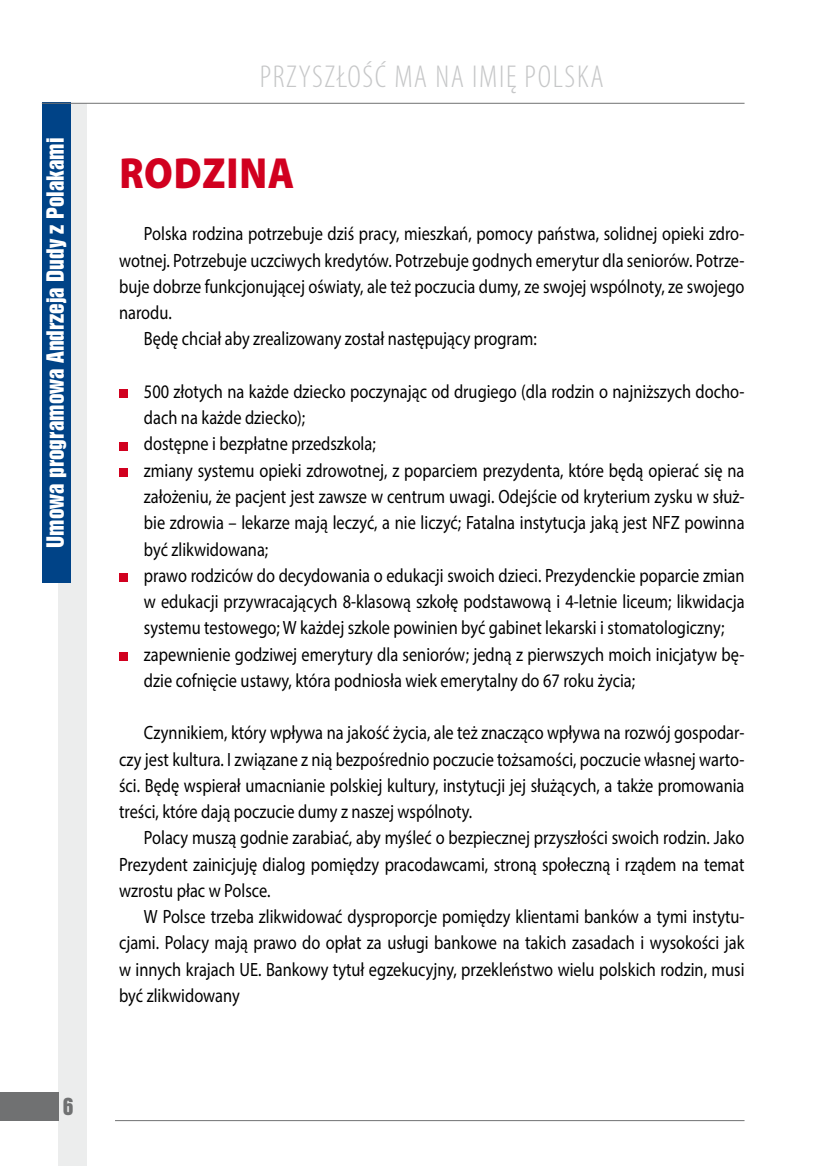
<style>
.page{position:relative;width:819px;height:1166px;background:#fff}
.page>*{position:absolute;margin:0;border:0;box-sizing:border-box;transform-origin:0 0}
.t1{font:900 43.75px "Myriad Pro";letter-spacing:.02em;color:#d1001f;scale:.9 1}
.t2{font:300 condensed 31.68px "Myriad Pro";letter-spacing:.05em;color:#c6c7c8}
.t3{font:19.78px "Swis 921 PL";color:#fff}
.t4{font:19.78px "Swis 921 PL";color:#707172}
.t5{font:19.25px/26.2px "Myriad Pro";color:#000;text-align:justify;scale:.85 1}
</style>
<div class="page">
<div style="left:59px;top:103px;width:28px;height:1063px;background:#eceded"></div>
<div style="left:42px;top:103px;width:29px;height:480px;background:#004387"></div>
<div style="left:0;top:1092px;width:59px;height:29px;background:#707172"></div>
<hr style="left:42px;top:103px;width:702px;height:1px;background:#707172">
<hr style="left:115px;top:1120px;width:629px;height:1px;background:#707172">
<div style="left:119px;top:389px;width:9px;height:9px;background:#d1001f"></div>
<div style="left:119px;top:442px;width:9px;height:8px;background:#d1001f"></div>
<div style="left:119px;top:468px;width:9px;height:9px;background:#d1001f"></div>
<div style="left:119px;top:573px;width:9px;height:9px;background:#d1001f"></div>
<div style="left:119px;top:652px;width:9px;height:8px;background:#d1001f"></div>
<p class="t3" style="left:41px;top:548px;width:411px;rotate:-90deg">Umowa programowa Andrzeja Dudy z Polakami</p>
<p class="t4" style="left:63px;top:1092px;width:12px">6</p>
<h2 class="t2" style="left:260px;top:58px;width:345px">PRZYSZŁOŚĆ MA NA IMIĘ POLSKA</h2>
<h1 class="t1" style="left:119px;top:144px;width:196px">RODZINA</h1>
<p class="t5" style="left:144px;top:221px;width:708px">Polska rodzina potrzebuje dziś pracy, mieszkań, pomocy państwa, solidnej opieki zdro-</p>
<p class="t5" style="left:119px;top:247px;width:737px">wotnej. Potrzebuje uczciwych kredytów. Potrzebuje godnych emerytur dla seniorów. Potrze-</p>
<p class="t5" style="left:119px;top:273px;width:737px">buje dobrze funkcjonującej oświaty, ale też poczucia dumy, ze swojej wspólnoty, ze swojego</p>
<p class="t5" style="left:119px;top:299px;width:63px">narodu.</p>
<p class="t5" style="left:144px;top:326px;width:463px">Będę chciał aby zrealizowany został następujący program:</p>
<p class="t5" style="left:144px;top:378px;width:708px;text-align:left">500 złotych na każde dziecko poczynając od drugiego (dla rodzin o najniższych docho&shy;dach na każde dziecko);<br>dostępne i bezpłatne przedszkola;<br>zmiany systemu opieki zdrowotnej, z poparciem prezydenta, które będą opierać się na założeniu, że pacjent jest zawsze w centrum uwagi. Odejście od kryterium zysku w służ&shy;bie zdrowia – lekarze mają leczyć, a nie liczyć; Fatalna instytucja jaką jest NFZ powinna być zlikwidowana;<br>prawo rodziców do decydowania o edukacji swoich dzieci. Prezydenckie poparcie zmian w edukacji przywracających 8-klasową szkołę podstawową i 4-letnie liceum; likwidacja systemu testowego; W każdej szkole powinien być gabinet lekarski i stomatologiczny; zapewnienie godziwej emerytury dla seniorów; jedną z pierwszych moich inicjatyw bę&shy;dzie cofnięcie ustawy, która podniosła wiek emerytalny do 67 roku życia;</p>
<p class="t5" style="left:119px;top:719px;width:737px;text-indent:25px">Czynnikiem, który wpływa na jakość życia, ale też znacząco wpływa na rozwój gospodar&shy;czy jest kultura. I związane z nią bezpośrednio poczucie tożsamości, poczucie własnej warto&shy;ści. Będę wspierał umacnianie polskiej kultury, instytucji jej służących, a także promowania treści, które dają poczucie dumy z naszej wspólnoty.</p>
<p class="t5" style="left:119px;top:824px;width:737px;text-indent:25px">Polacy muszą godnie zarabiać, aby myśleć o bezpiecznej przyszłości swoich rodzin. Jako Prezydent zainicjuję dialog pomiędzy pracodawcami, stroną społeczną i rządem na temat wzrostu płac w Polsce.</p>
<p class="t5" style="left:119px;top:903px;width:737px;text-indent:25px">W Polsce trzeba zlikwidować dysproporcje pomiędzy klientami banków a tymi instytu&shy;cjami. Polacy mają prawo do opłat za usługi bankowe na takich zasadach i wysokości jak w innych krajach UE. Bankowy tytuł egzekucyjny, przekleństwo wielu polskich rodzin, musi być zlikwidowany</p>
</div>
